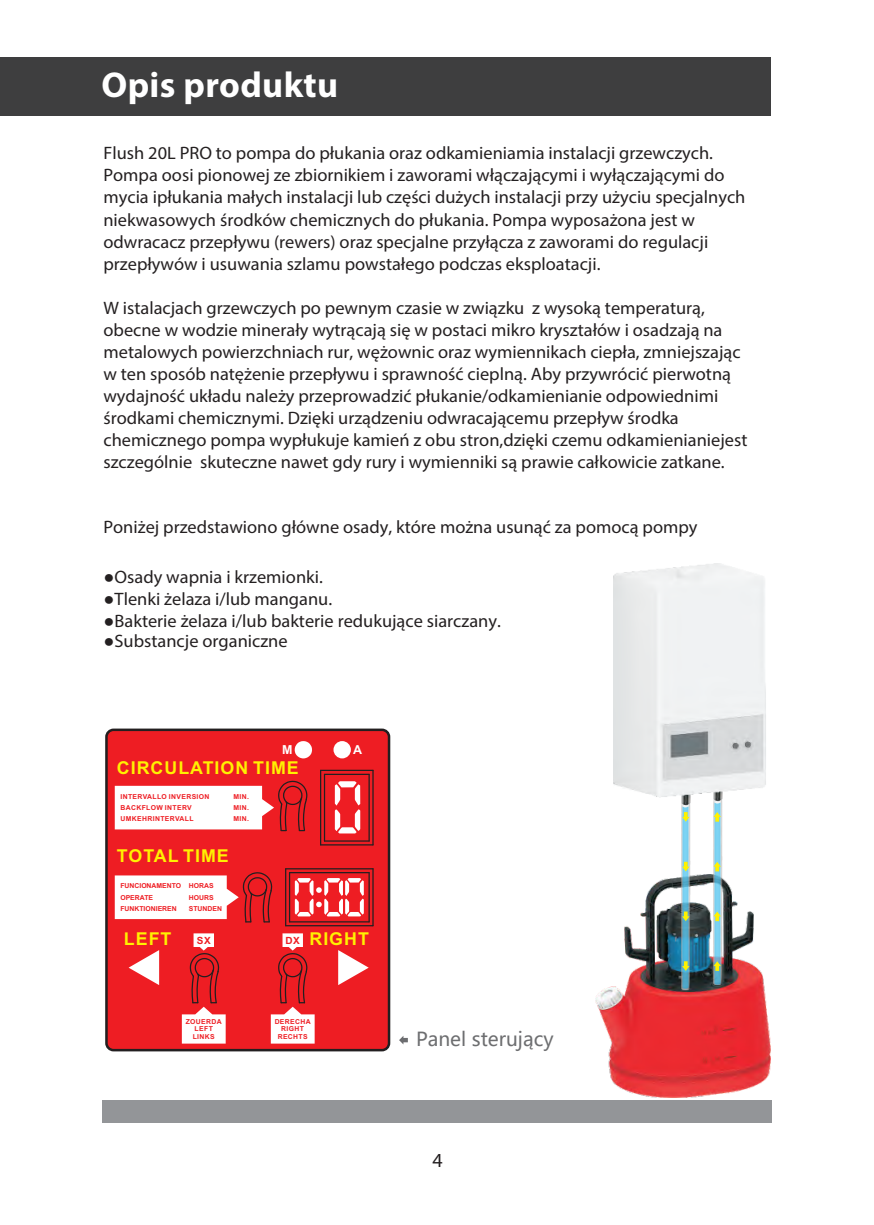
<style>
.page{position:relative;width:874px;height:1225px;background:#fff}
.page>*{position:absolute;margin:0;border:0;box-sizing:border-box;transform-origin:0 0}
.Srodtyt_2_Lewy{font:700 36px "Myriad Pro";letter-spacing:.01em;color:#fff}
.t1{font:20px "Myriad Pro";color:#231f20}
.t2{font:19.2px "Microsoft Ya Hei";color:#6d6e70}
.Tekst{font:18px/22px "Myriad Pro";color:#242021}
.t3{font:700 17.8px "Arial";letter-spacing:.055em;color:#fff101}
.t4{font:700 12.4px "Arial";color:#fff}
.t5{font:700 10px "Arial";color:#ee1d23}
.t6{font:700 6.8px/11.4px "Arial";letter-spacing:.055em;color:#ee1d23;text-align:center}
.t7{font:700 6.8px/11.4px "Arial";color:#ee1d23}
.s1{font-family:"Arial"}
</style>
<div class="page">
<div style="left:102px;top:1100px;width:669px;height:23px;background:#939598"></div>
<div style="left:0;top:57px;width:770px;height:59px;background:#3e3e3f"></div>
<img style="left:595px;top:874px;width:175px;height:223px">
<img style="left:677px;top:797px;width:16px;height:192px">
<img style="left:680px;top:803px;width:9px;height:186px">
<img style="left:709px;top:797px;width:16px;height:188px">
<img style="left:712px;top:799px;width:9px;height:186px">
<img style="left:613px;top:564px;width:153px;height:233px">
<svg style="left:713px;top:802px;width:7px;height:183px"></svg>
<svg style="left:681px;top:806px;width:8px;height:183px"></svg>
<div style="left:105px;top:728px;width:285px;height:323px;background:#ee1d23;border:3px solid #231f20;border-radius:7px"></div>
<div style="left:333px;top:741px;width:18px;height:17px;background:#fff;border-radius:50%"></div>
<hr style="left:320px;top:844px;width:53px;height:1px;background:#231f20">
<hr style="left:324px;top:840px;width:45px;height:1px;background:#231f20">
<hr style="left:320px;top:770px;width:1px;height:75px;background:#231f20">
<hr style="left:324px;top:774px;width:1px;height:67px;background:#231f20">
<hr style="left:368px;top:774px;width:1px;height:67px;background:#231f20">
<hr style="left:372px;top:770px;width:1px;height:75px;background:#231f20">
<hr style="left:324px;top:773px;width:45px;height:2px;background:#231f20">
<hr style="left:320px;top:769px;width:53px;height:2px;background:#231f20">
<svg style="left:294px;top:741px;width:18px;height:17px"></svg>
<svg style="left:338px;top:950px;width:30px;height:35px"></svg>
<svg style="left:128px;top:950px;width:31px;height:35px"></svg>
<svg style="left:115px;top:780px;width:193px;height:52px"></svg>
<svg style="left:182px;top:933px;width:43px;height:110px"></svg>
<svg style="left:271px;top:933px;width:43px;height:110px"></svg>
<svg style="left:335px;top:781px;width:25px;height:52px"></svg>
<hr style="left:285px;top:925px;width:88px;height:1px;background:#231f20">
<hr style="left:285px;top:869px;width:1px;height:56px;background:#231f20">
<hr style="left:285px;top:868px;width:88px;height:1px;background:#231f20">
<hr style="left:289px;top:921px;width:80px;height:1px;background:#231f20">
<hr style="left:289px;top:872px;width:1px;height:49px;background:#231f20">
<hr style="left:289px;top:872px;width:80px;height:1px;background:#231f20">
<hr style="left:368px;top:872px;width:1px;height:50px;background:#231f20">
<hr style="left:372px;top:869px;width:1px;height:56px;background:#231f20">
<svg style="left:115px;top:872px;width:158px;height:51px"></svg>
<svg style="left:295px;top:878px;width:68px;height:38px"></svg>
<svg style="left:399px;top:1036px;width:8px;height:8px"></svg>
<p class="Srodtyt_2_Lewy" style="left:101px;top:62px;width:238px">Opis produktu</p>
<p class="Tekst" style="left:103px;top:142px;width:643px">Flush 20L PRO to pompa do płukania oraz odkamieniamia instalacji grzewczych.<br>Pompa oosi pionowej ze zbiornikiem i zaworami włączającymi i wyłączającymi do mycia ipłukania małych instalacji lub części dużych instalacji przy użyciu specjalnych niekwasowych środków chemicznych do płukania. Pompa wyposażona jest w odwracacz przepływu (rewers) oraz specjalne przyłącza z zaworami do regulacji przepływów i usuwania szlamu powstałego podczas eksploatacji.</p>
<p class="Tekst" style="left:103px;top:296px;width:645px">W istalacjach grzewczych po pewnym czasie w związku z wysoką temperaturą, obecne w wodzie minerały wytrącają się w postaci mikro kryształów i osadzają na metalowych powierzchniach rur, wężownic oraz wymiennikach ciepła, zmniejszając w ten sposób natężenie przepływu i sprawność cieplną. Aby przywrócić pierwotną wydajność układu należy przeprowadzić płukanie/odkamienianie odpowiednimi środkami chemicznymi. Dzięki urządzeniu odwracającemu przepływ środka chemicznego pompa wypłukuje kamień z obu stron,dzięki czemu odkamienianiejest szczególnie skuteczne nawet gdy rury i wymienniki są prawie całkowicie zatkane.</p>
<p class="Tekst" style="left:103px;top:516px;width:595px">Poniżej przedstawiono główne osady, które można usunąć za pomocą pompy</p>
<p class="Tekst" style="left:103px;top:565px;width:221px"><span class="s1">●</span>Osady wapnia i krzemionki.</p>
<p class="Tekst" style="left:103px;top:587px;width:230px"><span class="s1">●</span>Tlenki żelaza i/lub manganu.</p>
<p class="Tekst" style="left:103px;top:609px;width:398px"><span class="s1">●</span>Bakterie żelaza i/lub bakterie redukujące siarczany.</p>
<p class="Tekst" style="left:103px;top:630px;width:186px"><span class="s1">●</span>Substancje organiczne</p>
<p class="t4" style="left:282px;top:745px;width:12px">M</p>
<p class="t4" style="left:353px;top:745px;width:10px">A</p>
<p class="t3" style="left:117px;top:760px;width:183px">CIRCULATION TIME</p>
<p class="t6" style="left:120px;top:791px;width:91px;text-align:left">INTERVALLO INVERSION<br>BACKFLOW INTERV<br>UMKEHRINTERVALL</p>
<p class="t6" style="left:233px;top:791px;width:17px;text-align:justify">MIN.<br>MIN.<br>MIN.</p>
<p class="t3" style="left:117px;top:849px;width:113px">TOTAL TIME</p>
<p class="t7" style="left:120px;top:881px;width:62px">FUNCIONAMENTO<br>OPERATE<br>FUNKTIONIEREN</p>
<p class="t7" style="left:189px;top:881px;width:35px">HORAS<br>HOURS<br>STUNDEN</p>
<p class="t3" style="left:124px;top:932px;width:49px">LEFT</p>
<p class="t3" style="left:309px;top:932px;width:61px">RIGHT</p>
<p class="t5" style="left:197px;top:936px;width:15px">SX</p>
<p class="t5" style="left:285px;top:936px;width:16px">DX</p>
<p class="t6" style="left:185px;top:1018px;width:38px;line-height:7.6px">ZOUERDA<br>LEFT<br>LINKS</p>
<p class="t6" style="left:274px;top:1018px;width:38px;line-height:7.6px">DERECHA<br>RIGHT<br>RECHTS</p>
<p class="t2" style="left:416px;top:1025px;width:139px">Panel sterujący</p>
<p class="t1" style="left:432px;top:1147px;width:12px">4</p>
</div>
